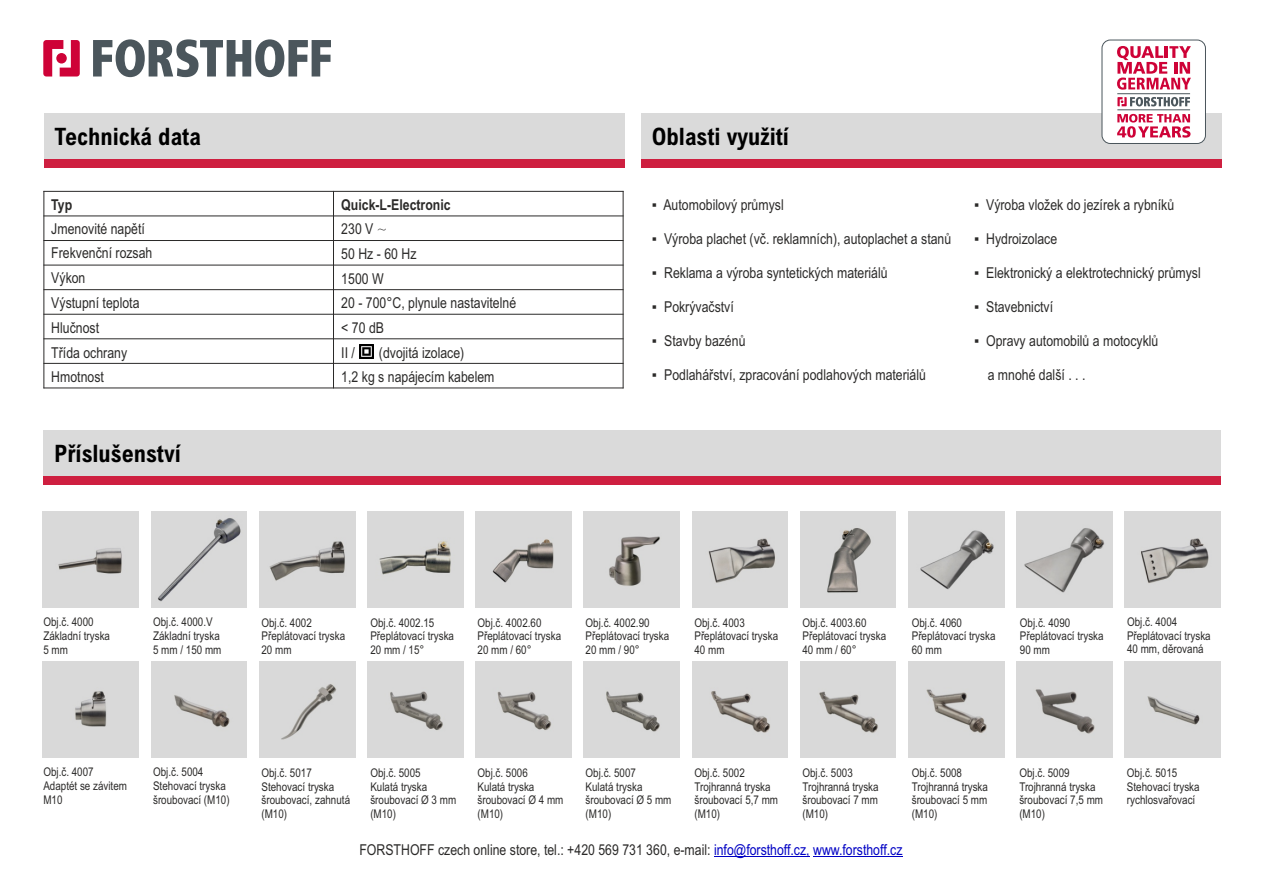
<style>
.page{position:relative;width:1263px;height:893px;background:#fff}
.page>*{position:absolute;margin:0;border:0;box-sizing:border-box;transform-origin:0 0}
.t1{font:700 24px "Arial Nova Cond";color:#000}
.t2{font:15px/24.6px "Arial Narrow";color:#2b2a29}
.t3{font:700 15px "Arial Narrow";color:#2b2a29}
.t4{font:12px/13.6px "Arial Narrow";color:#2b2a29}
.s1{font-family:"Yu Gothic";font-weight:300}
.s2{font-family:"Arial"}
.s3{color:#0000c4}
</style>
<div class="page">
<svg style="left:93px;top:39px;width:238px;height:38px"></svg>
<svg style="left:43px;top:40px;width:37px;height:37px"></svg>
<hr style="left:43px;top:191px;width:1px;height:197px;background:#2b2a29">
<hr style="left:333px;top:191px;width:1px;height:197px;background:#2b2a29">
<hr style="left:623px;top:191px;width:1px;height:197px;background:#2b2a29">
<hr style="left:43px;top:388px;width:580px;height:1px;background:#2b2a29">
<hr style="left:43px;top:363px;width:580px;height:1px;background:#2b2a29">
<hr style="left:43px;top:338px;width:580px;height:1px;background:#2b2a29">
<hr style="left:43px;top:314px;width:580px;height:1px;background:#2b2a29">
<hr style="left:43px;top:289px;width:580px;height:1px;background:#2b2a29">
<hr style="left:43px;top:265px;width:580px;height:1px;background:#2b2a29">
<hr style="left:43px;top:240px;width:580px;height:1px;background:#2b2a29">
<hr style="left:43px;top:215px;width:580px;height:1px;background:#2b2a29">
<hr style="left:43px;top:191px;width:580px;height:1px;background:#2b2a29">
<div style="left:44px;top:113px;width:580px;height:46px;background:#dadada"></div>
<div style="left:641px;top:113px;width:581px;height:46px;background:#dadada"></div>
<div style="left:1102px;top:40px;width:103px;height:103px;background:#fff;border-radius:8px"></div>
<div style="left:1102px;top:40px;width:104px;height:104px;border:1px solid #4b565c;border-radius:8px"></div>
<svg style="left:1117px;top:97px;width:73px;height:9px"></svg>
<svg style="left:1117px;top:46px;width:74px;height:44px"></svg>
<hr style="left:1117px;top:93px;width:73px;height:1px;background:#4b565c">
<hr style="left:1117px;top:110px;width:73px;height:1px;background:#4b565c">
<svg style="left:1117px;top:114px;width:73px;height:24px"></svg>
<div style="left:641px;top:159px;width:581px;height:9px;background:#ce1f40"></div>
<div style="left:44px;top:159px;width:580px;height:9px;background:#ce1f40"></div>
<img style="left:359px;top:344px;width:14px;height:14px">
<hr style="left:714px;top:856px;width:96px;height:1px;background:#0000c4">
<hr style="left:813px;top:856px;width:89px;height:1px;background:#0000c4">
<div style="left:43px;top:430px;width:1178px;height:46px;background:#dadada"></div>
<div style="left:43px;top:476px;width:1178px;height:9px;background:#ce1f40"></div>
<img style="left:43px;top:512px;width:96px;height:96px">
<img style="left:259px;top:512px;width:96px;height:96px">
<img style="left:367px;top:512px;width:96px;height:96px">
<img style="left:151px;top:512px;width:96px;height:96px">
<img style="left:476px;top:512px;width:95px;height:96px">
<img style="left:692px;top:512px;width:96px;height:96px">
<img style="left:800px;top:512px;width:96px;height:96px">
<img style="left:476px;top:662px;width:95px;height:96px">
<img style="left:43px;top:662px;width:96px;height:96px">
<img style="left:151px;top:662px;width:96px;height:96px">
<div style="left:259px;top:662px;width:96px;height:96px;background:#d9d9d9"></div>
<img style="left:367px;top:662px;width:96px;height:96px">
<img style="left:692px;top:662px;width:96px;height:96px">
<img style="left:800px;top:662px;width:96px;height:96px">
<img style="left:908px;top:662px;width:96px;height:96px">
<img style="left:1016px;top:662px;width:96px;height:96px">
<div style="left:1125px;top:662px;width:95px;height:96px;background:#d9d9d9"></div>
<img style="left:584px;top:662px;width:96px;height:96px">
<img style="left:584px;top:512px;width:96px;height:96px">
<img style="left:908px;top:512px;width:96px;height:96px">
<img style="left:1125px;top:512px;width:95px;height:96px">
<img style="left:1016px;top:512px;width:96px;height:96px">
<h1 class="t1" style="left:55px;top:127px;width:148px">Technická data</h1>
<h1 class="t1" style="left:652px;top:127px;width:139px">Oblasti využití</h1>
<p class="t3" style="left:51px;top:199px;width:22px">Typ</p>
<p class="t2" style="left:51px;top:218px;width:103px">Jmenovité napětí<br>Frekvenční rozsah<br>Výkon<br>Výstupní teplota<br>Hlučnost<br>Třída ochrany<br>Hmotnost</p>
<h1 class="t1" style="left:54px;top:444px;width:128px">Příslušenství</h1>
<p class="t3" style="left:341px;top:199px;width:111px">Quick-L-Electronic</p>
<p class="t2" style="left:341px;top:218px;width:176px">230 V <span class="s1">~<br></span>50 Hz - 60 Hz<br>1500 W<br>20 - 700°C, plynule nastavitelné &lt; 70 dB<br>II /</p>
<p class="t2" style="left:341px;top:342px;width:155px;text-align:center">(dvojitá izolace)<br>1,2 kg s napájecím kabelem</p>
<p class="t2" style="left:652px;top:194px;width:133px"><span class="s2">▪</span> Automobilový průmysl</p>
<p class="t2" style="left:652px;top:228px;width:301px"><span class="s2">▪</span> Výroba plachet (vč. reklamních), autoplachet a stanů</p>
<p class="t2" style="left:652px;top:262px;width:237px">▪ Reklama a výroba syntetických materiálů</p>
<p class="t2" style="left:652px;top:296px;width:83px">▪ Pokrývačství</p>
<p class="t2" style="left:652px;top:330px;width:95px">▪ Stavby bazénů</p>
<p class="t2" style="left:652px;top:364px;width:276px">▪ Podlahářství, zpracování podlahových materiálů</p>
<p class="t2" style="left:974px;top:194px;width:202px"><span class="s2">▪</span> Výroba vložek do jezírek a rybníků</p>
<p class="t2" style="left:974px;top:228px;width:85px">▪ Hydroizolace</p>
<p class="t2" style="left:974px;top:262px;width:228px">▪ Elektronický a elektrotechnický průmysl</p>
<p class="t2" style="left:974px;top:296px;width:81px">▪ Stavebnictví</p>
<p class="t2" style="left:974px;top:330px;width:186px">▪ Opravy automobilů a motocyklů</p>
<p class="t2" style="left:988px;top:364px;width:99px">a mnohé další . . .</p>
<p class="t4" style="left:43px;top:616px;width:68px">Obj.č. 4000<br>Základní tryska<br>5 mm</p>
<p class="t4" style="left:153px;top:616px;width:70px">Obj.č. 4000.V<br>Základní tryska<br>5 mm / 150 mm</p>
<p class="t4" style="left:261px;top:617px;width:85px">Obj.č. 4002<br>Přeplátovací tryska<br>20 mm</p>
<p class="t4" style="left:370px;top:617px;width:85px">Obj.č. 4002.15<br>Přeplátovací tryska<br>20 mm / 15°</p>
<p class="t4" style="left:477px;top:617px;width:85px">Obj.č. 4002.60<br>Přeplátovací tryska<br>20 mm / 60°</p>
<p class="t4" style="left:586px;top:617px;width:85px">Obj.č. 4002.90<br>Přeplátovací tryska<br>20 mm / 90°</p>
<p class="t4" style="left:694px;top:617px;width:85px">Obj.č. 4003<br>Přeplátovací tryska<br>40 mm</p>
<p class="t4" style="left:802px;top:617px;width:85px">Obj.č. 4003.60<br>Přeplátovací tryska<br>40 mm / 60°</p>
<p class="t4" style="left:912px;top:617px;width:85px">Obj.č. 4060<br>Přeplátovací tryska<br>60 mm</p>
<p class="t4" style="left:1127px;top:616px;width:85px">Obj.č. 4004<br>Přeplátovací tryska<br>40 mm, děrovaná</p>
<p class="t4" style="left:1020px;top:617px;width:85px">Obj.č. 4090<br>Přeplátovací tryska<br>90 mm</p>
<p class="t4" style="left:43px;top:766px;width:85px">Obj.č. 4007<br>Adaptét se závitem<br>M10</p>
<p class="t4" style="left:153px;top:766px;width:78px">Obj.č. 5004<br>Stehovací tryska šroubovací (M10)</p>
<p class="t4" style="left:261px;top:767px;width:90px">Obj.č. 5017<br>Stehovací tryska šroubovací, zahnutá (M10)</p>
<p class="t4" style="left:370px;top:767px;width:87px">Obj.č. 5005<br>Kulatá tryska šroubovací Ø 3 mm (M10)</p>
<p class="t4" style="left:477px;top:767px;width:87px">Obj.č. 5006<br>Kulatá tryska šroubovací Ø 4 mm (M10)</p>
<p class="t4" style="left:586px;top:767px;width:87px">Obj.č. 5007<br>Kulatá tryska šroubovací Ø 5 mm (M10)</p>
<p class="t4" style="left:694px;top:767px;width:85px">Obj.č. 5002<br>Trojhranná tryska šroubovací 5,7 mm (M10)</p>
<p class="t4" style="left:1127px;top:767px;width:74px">Obj.č. 5015<br>Stehovací tryska rychlosvařovací</p>
<p class="t4" style="left:802px;top:767px;width:78px">Obj.č. 5003<br>Trojhranná tryska šroubovací 7 mm (M10)</p>
<p class="t4" style="left:912px;top:767px;width:78px">Obj.č. 5008<br>Trojhranná tryska šroubovací 5 mm (M10)</p>
<p class="t4" style="left:1019px;top:767px;width:85px">Obj.č. 5009<br>Trojhranná tryska šroubovací 7,5 mm (M10)</p>
<p class="t2" style="left:359px;top:839px;width:544px">FORSTHOFF czech online store, tel.: +420 569 731 360, e-mail: <span class="s3">info@forsthoff.cz, www.forsthoff.cz</span></p>
</div>
